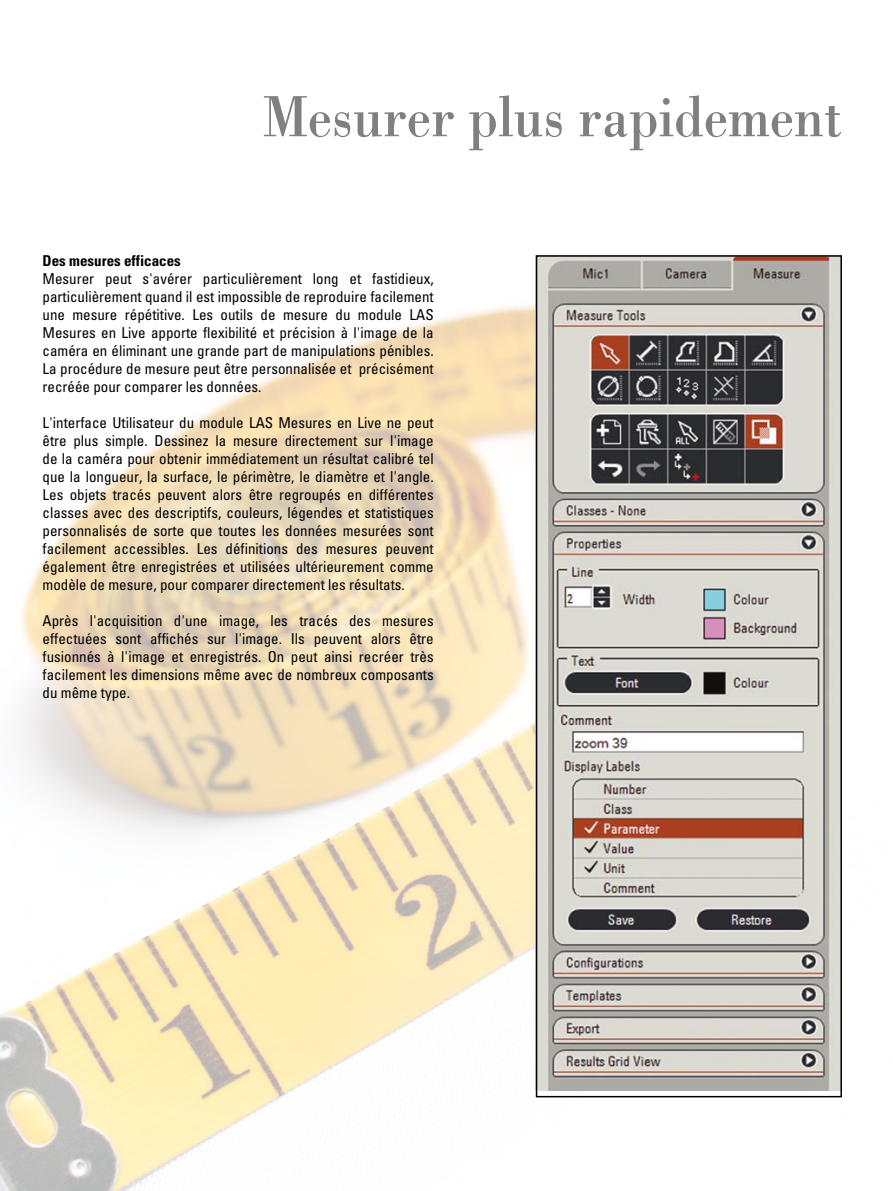
<style>
.page{position:relative;width:893px;height:1191px;background:#fff}
.page>*{position:absolute;margin:0;border:0;box-sizing:border-box;transform-origin:0 0}
.t1{font:60px "Leicana";color:#808080}
.t2{font:condensed 15px/18px "Univers LT Std";color:#000;text-align:justify}
.t3{font:700 condensed 15px "Univers LT Std";color:#000}
</style>
<div class="page">
<img style="left:0;top:255px;width:842px;height:936px">
<img style="left:539px;top:258px;width:300px;height:832px">
<div style="left:536px;top:255px;width:306px;height:842px;border:2px solid #000"></div>
<h1 class="t1" style="left:263px;top:80px;width:581px">Mesurer plus rapidement</h1>
<p class="t3" style="left:43px;top:251px;width:140px">Des mesures efficaces</p>
<p class="t2" style="left:43px;top:269px;width:393px">Mesurer peut s'avérer particulièrement long et fastidieux, particulièrement quand il est impossible de reproduire facilement une mesure répétitive. Les outils de mesure du module LAS Mesures en Live apporte flexibilité et précision à l'image de la caméra en éliminant une grande part de manipulations pénibles.<br>La procédure de mesure peut être personnalisée et précisément recréée pour comparer les données.</p>
<p class="t2" style="left:43px;top:413px;width:393px">L'interface Utilisateur du module LAS Mesures en Live ne peut être plus simple. Dessinez la mesure directement sur l'image de la caméra pour obtenir immédiatement un résultat calibré tel que la longueur, la surface, le périmètre, le diamètre et l'angle.<br>Les objets tracés peuvent alors être regroupés en différentes classes avec des descriptifs, couleurs, légendes et statistiques personnalisés de sorte que toutes les données mesurées sont facilement accessibles. Les définitions des mesures peuvent également être enregistrées et utilisées ultérieurement comme modèle de mesure, pour comparer directement les résultats.</p>
<p class="t2" style="left:43px;top:611px;width:393px">Après l'acquisition d'une image, les tracés des mesures effectuées sont affichés sur l'image. Ils peuvent alors être fusionnés à l'image et enregistrés. On peut ainsi recréer très facilement les dimensions même avec de nombreux composants du même type.</p>
</div>
